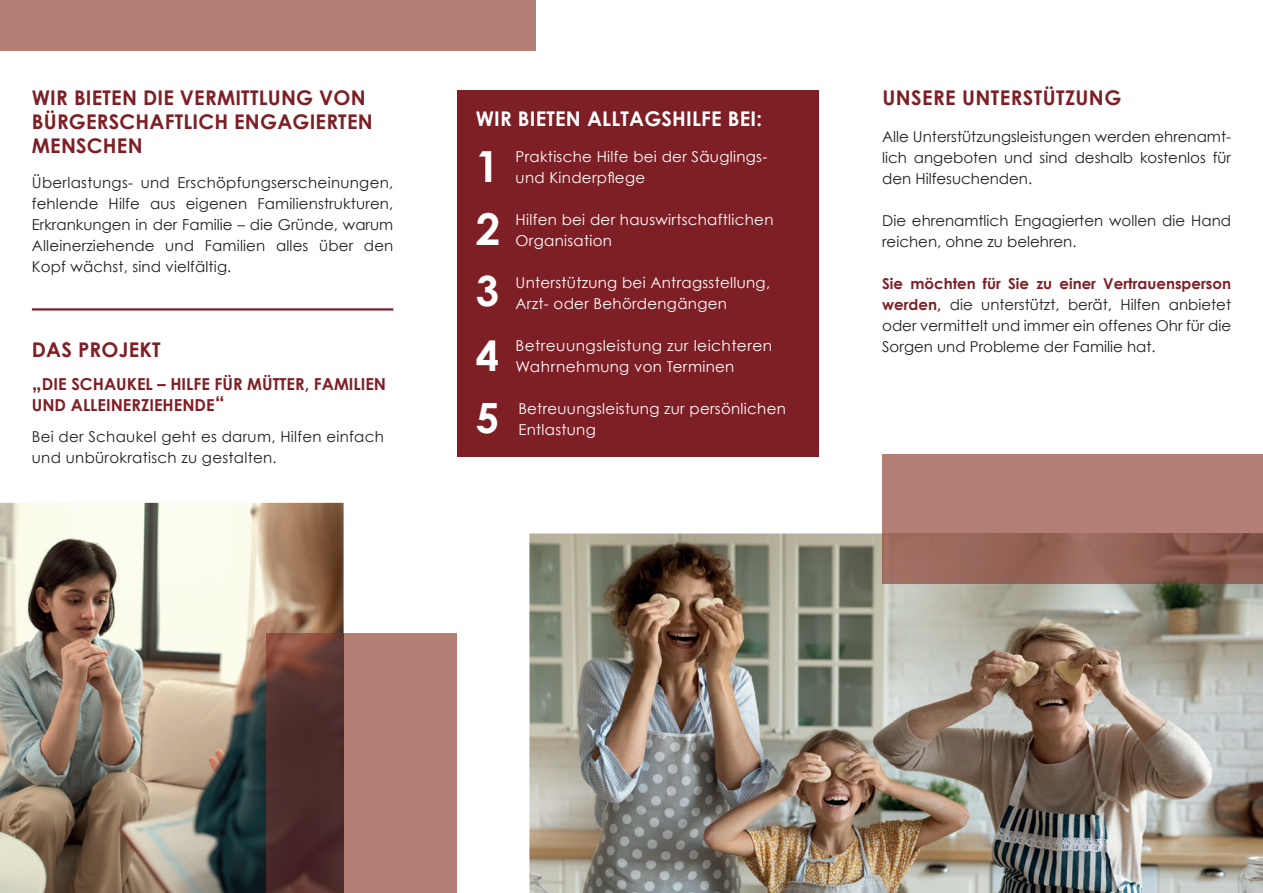
<style>
.page{position:relative;width:1263px;height:893px;background:#fff}
.page>*{position:absolute;margin:0;border:0;box-sizing:border-box;transform-origin:0 0}
.t1{font:700 43.95px "Century Gothic";color:#fff}
.t2{font:700 42.9px "Century Gothic";color:#fff}
.t3{font:700 41.7px "Century Gothic";color:#fff}
.t4{font:700 41.55px "Century Gothic";color:#fff}
.t5{font:700 20.25px/24.3px "Century Gothic";letter-spacing:.01em;color:#7e1f26}
.t6{font:700 20.25px "Century Gothic";letter-spacing:.01em;color:#fff}
.t7{font:700 16.5px/21px "Century Gothic";color:#7e1f26}
.t8{font:15px/21px "Century Gothic";color:#231f20;text-align:justify}
.t9{font:15px/21px "Century Gothic";letter-spacing:.02em;color:#fff}
.t10{font:15px/21px "Century Gothic";letter-spacing:.02em;color:#231f20}
.s1{font-weight:700;color:#7e1f26}
.s2{font-size:21px}
</style>
<div class="page">
<img style="left:529px;top:533px;width:734px;height:360px">
<img style="left:0;top:503px;width:344px;height:390px">
<div style="left:344px;top:634px;width:113px;height:259px;background:#b37e73"></div>
<img style="left:266px;top:634px;width:78px;height:259px">
<div style="left:882px;top:454px;width:381px;height:79px;background:#b37e73"></div>
<img style="left:882px;top:533px;width:381px;height:50px">
<div style="left:0;top:0;width:536px;height:51px;background:#b37e73"></div>
<div style="left:457px;top:90px;width:362px;height:367px;background:#7e1f26"></div>
<hr style="left:32px;top:308px;width:361px;height:3px;background:#7e1f26">
<h3 class="t5" style="left:32px;top:85px;width:342px">WIR BIETEN DIE VERMITTLUNG VON<br>BÜRGERSCHAFTLICH ENGAGIERTEN<br>MENSCHEN</h3>
<h3 class="t5" style="left:882px;top:85px;width:240px">UNSERE UNTERSTÜTZUNG</h3>
<h3 class="t6" style="left:476px;top:106px;width:288px">WIR BIETEN ALLTAGSHILFE BEI:</h3>
<p class="t9" style="left:516px;top:146px;width:253px">Praktische Hilfe bei der Säuglings&shy;und Kinderpflege</p>
<p class="t9" style="left:516px;top:209px;width:259px">Hilfen bei der hauswirtschaftlichen<br>Organisation</p>
<p class="t9" style="left:516px;top:272px;width:256px">Unterstützung bei Antragsstellung,<br>Arzt- oder Behördengängen</p>
<p class="t9" style="left:516px;top:335px;width:258px">Betreuungsleistung zur leichteren<br>Wahrnehmung von Terminen</p>
<p class="t9" style="left:518px;top:398px;width:269px">Betreuungsleistung zur persönlichen<br>Entlastung</p>
<p class="t8" style="left:882px;top:126px;width:350px">Alle Unterstützungsleistungen werden ehrenamt&shy;lich angeboten und sind deshalb kostenlos für den Hilfesuchenden.</p>
<p class="t8" style="left:882px;top:210px;width:350px">Die ehrenamtlich Engagierten wollen die Hand reichen, ohne zu belehren.</p>
<p class="t8" style="left:882px;top:273px;width:350px"><span class="s1">Sie möchten für Sie zu einer Vertrauensperson werden,</span> die unterstützt, berät, Hilfen anbietet oder vermittelt und immer ein offenes Ohr für die Sorgen und Probleme der Familie hat.</p>
<h2 class="t2" style="left:476px;top:140px;width:26px">1</h2>
<h1 class="t1" style="left:476px;top:202px;width:26px">2</h1>
<h3 class="t3" style="left:476px;top:265px;width:25px">3</h3>
<h3 class="t4" style="left:476px;top:330px;width:25px">4</h3>
<h3 class="t3" style="left:476px;top:392px;width:25px">5</h3>
<p class="t8" style="left:32px;top:172px;width:363px">Überlastungs- und Erschöpfungserscheinungen, fehlende Hilfe aus eigenen Familienstrukturen, Erkrankungen in der Familie – die Gründe, warum Alleinerziehende und Familien alles über den Kopf wächst, sind vielfältig.</p>
<h3 class="t5" style="left:32px;top:337px;width:130px">DAS PROJEKT</h3>
<p class="t7" style="left:32px;top:373px;width:356px"><span class="s2">„</span>DIE SCHAUKEL – HILFE FÜR MÜTTER, FAMILIEN<br>UND ALLEINERZIEHENDE<span class="s2">“</span></p>
<p class="t10" style="left:32px;top:426px;width:354px">Bei der Schaukel geht es darum, Hilfen einfach und unbürokratisch zu gestalten.</p>
</div>
